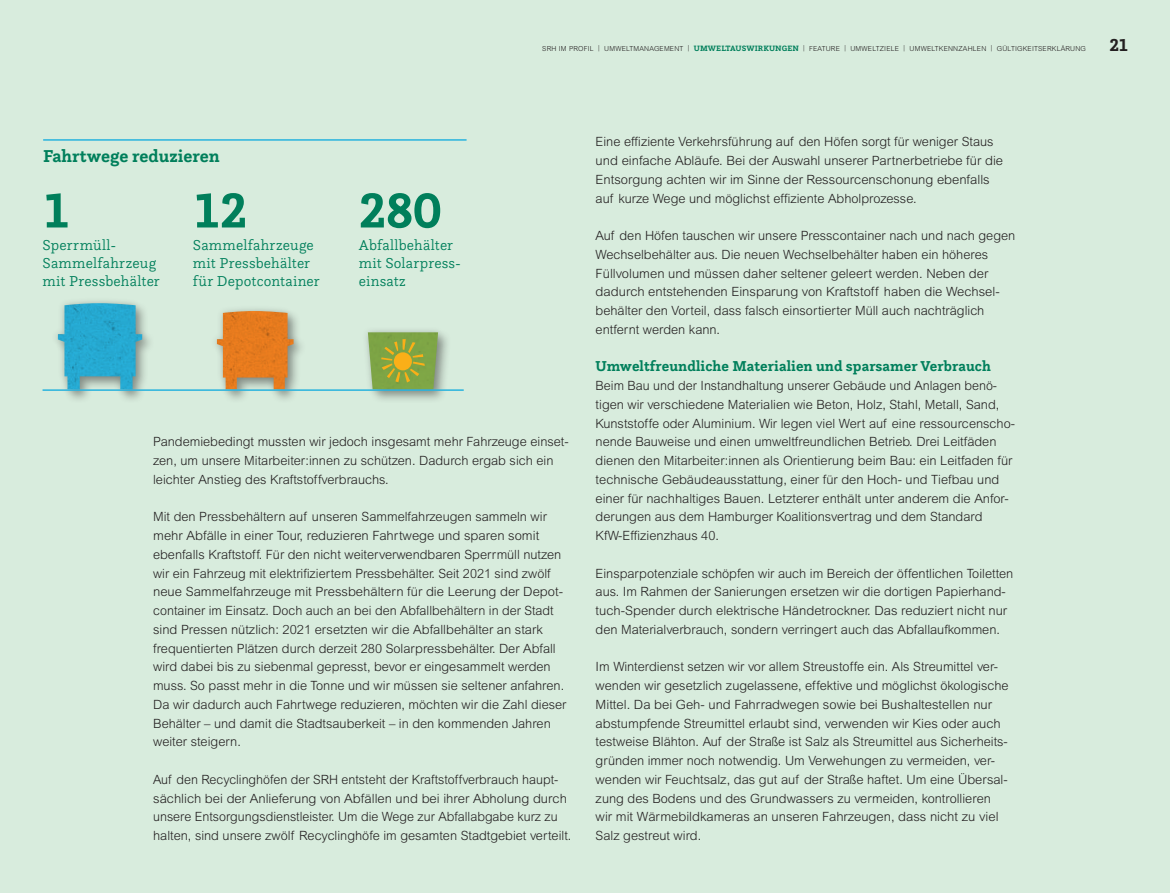
<style>
.page{position:relative;width:1170px;height:893px;background:#fff}
.page>*{position:absolute;margin:0;border:0;box-sizing:border-box;transform-origin:0 0}
.t1{font:700 51px "Questa Slab";color:#007f5b}
.t2{font:700 18px "Questa Slab";color:#007f5b}
.t3{font:700 18px "Questa Slab";color:#231f20}
.t4{font:300 15px/18px "Questa Slab";letter-spacing:.01em;color:#007f5b}
.t5{font:700 15px "Questa Slab";letter-spacing:.005em;color:#007f5b}
.t6{font:300 12.75px/18.8px "Arial MT Std";color:#231f20}
.t7{font:300 6.9px "Arial MT Std";letter-spacing:.03em;color:#231f20}
.s1{font-family:"Questa Slab";font-weight:700;font-size:8.1px;color:#007f5b}
</style>
<div class="page">
<div style="left:0;top:0;width:1169px;height:893px;background:#d8ecdd"></div>
<hr style="left:43px;top:139px;width:423px;height:2px;background:#28b3de">
<div style="left:55px;top:300px;width:396px;height:103px;background:#231f20;opacity:.4"></div>
<div style="left:51px;top:296px;width:394px;height:100px;background:#231f20;opacity:.2"></div>
<img style="left:217px;top:311px;width:76px;height:78px">
<img style="left:58px;top:303px;width:84px;height:86px">
<svg style="left:368px;top:332px;width:70px;height:57px;background:#91a746"></svg>
<hr style="left:43px;top:389px;width:420px;height:2px;background:#28b3de">
<p class="t7" style="left:542px;top:44px;width:545px">SRH IM PROFIL | UMWELTMANAGEMENT | <span class="s1">UMWELTAUSWIRKUNGEN</span> | FEATURE | UMWELTZIELE | UMWELTKENNZAHLEN | GÜLTIGKEITSERKLÄRUNG</p>
<h2 class="t3" style="left:1109px;top:33px;width:20px">21</h2>
<h2 class="t2" style="left:43px;top:144px;width:178px">Fahrtwege reduzieren</h2>
<h1 class="t1" style="left:43px;top:178px;width:29px">1</h1>
<p class="t4" style="left:43px;top:235px;width:119px">Sperrmüll-<br>Sammelfahrzeug mit Pressbehälter</p>
<h1 class="t1" style="left:193px;top:178px;width:56px">12</h1>
<p class="t4" style="left:193px;top:235px;width:128px">Sammelfahrzeuge mit Pressbehälter für Depotcontainer</p>
<h1 class="t1" style="left:359px;top:178px;width:84px">280</h1>
<p class="t4" style="left:359px;top:235px;width:104px">Abfallbehälter mit Solarpress&shy;einsatz</p>
<p class="t6" style="left:153px;top:432px;width:417px">Pandemiebedingt mussten wir jedoch insgesamt mehr Fahrzeuge einset&shy;zen, um unsere Mitarbeiter:innen zu schützen. Dadurch ergab sich ein leichter Anstieg des Kraftstoffverbrauchs.</p>
<p class="t6" style="left:153px;top:507px;width:415px">Mit den Pressbehältern auf unseren Sammelfahrzeugen sammeln wir mehr Abfälle in einer Tour, reduzieren Fahrtwege und sparen somit ebenfalls Kraftstoff. Für den nicht weiterverwendbaren Sperrmüll nutzen wir ein Fahrzeug mit elektrifiziertem Pressbehälter. Seit 2021 sind zwölf neue Sammelfahrzeuge mit Pressbehältern für die Leerung der Depot&shy;container im Einsatz. Doch auch an bei den Abfallbehältern in der Stadt sind Pressen nützlich: 2021 ersetzten wir die Abfallbehälter an stark frequentierten Plätzen durch derzeit 280 Solarpressbehälter. Der Abfall wird dabei bis zu siebenmal gepresst, bevor er eingesammelt werden muss. So passt mehr in die Tonne und wir müssen sie seltener anfahren.<br>Da wir dadurch auch Fahrtwege reduzieren, möchten wir die Zahl dieser Behälter – und damit die Stadtsauberkeit – in den kommenden Jahren weiter steigern.</p>
<p class="t6" style="left:153px;top:770px;width:420px">Auf den Recyclinghöfen der SRH entsteht der Kraftstoffverbrauch haupt&shy;sächlich bei der Anlieferung von Abfällen und bei ihrer Abholung durch unsere Entsorgungsdienstleister. Um die Wege zur Abfallabgabe kurz zu halten, sind unsere zwölf Recyclinghöfe im gesamten Stadtgebiet verteilt.</p>
<p class="t6" style="left:595px;top:132px;width:409px">Eine effiziente Verkehrsführung auf den Höfen sorgt für weniger Staus und einfache Abläufe. Bei der Auswahl unserer Partnerbetriebe für die Entsorgung achten wir im Sinne der Ressourcenschonung ebenfalls auf kurze Wege und möglichst effiziente Abholprozesse.</p>
<p class="t6" style="left:595px;top:226px;width:421px">Auf den Höfen tauschen wir unsere Presscontainer nach und nach gegen Wechselbehälter aus. Die neuen Wechselbehälter haben ein höheres Füllvolumen und müssen daher seltener geleert werden. Neben der dadurch entstehenden Einsparung von Kraftstoff haben die Wechsel&shy;behälter den Vorteil, dass falsch einsortierter Müll auch nachträglich entfernt werden kann.</p>
<p class="t5" style="left:595px;top:357px;width:397px">Umweltfreundliche Materialien und sparsamer Verbrauch</p>
<p class="t6" style="left:595px;top:376px;width:421px">Beim Bau und der Instandhaltung unserer Gebäude und Anlagen benö&shy;tigen wir verschiedene Materialien wie Beton, Holz, Stahl, Metall, Sand, Kunststoffe oder Aluminium. Wir legen viel Wert auf eine ressourcenscho&shy;nende Bauweise und einen umweltfreundlichen Betrieb. Drei Leitfäden dienen den Mitarbeiter:innen als Orientierung beim Bau: ein Leitfaden für technische Gebäudeausstattung, einer für den Hoch- und Tiefbau und einer für nachhaltiges Bauen. Letzterer enthält unter anderem die Anfor&shy;derungen aus dem Hamburger Koalitionsvertrag und dem Standard KfW-Effizienzhaus 40.</p>
<p class="t6" style="left:595px;top:564px;width:419px">Einsparpotenziale schöpfen wir auch im Bereich der öffentlichen Toiletten aus. Im Rahmen der Sanierungen ersetzen wir die dortigen Papierhand&shy;tuch-Spender durch elektrische Händetrockner. Das reduziert nicht nur den Materialverbrauch, sondern verringert auch das Abfallaufkommen.</p>
<p class="t6" style="left:595px;top:657px;width:414px">Im Winterdienst setzen wir vor allem Streustoffe ein. Als Streumittel ver&shy;wenden wir gesetzlich zugelassene, effektive und möglichst ökologische Mittel. Da bei Geh- und Fahrradwegen sowie bei Bushaltestellen nur abstumpfende Streumittel erlaubt sind, verwenden wir Kies oder auch testweise Blähton. Auf der Straße ist Salz als Streumittel aus Sicherheits&shy;gründen immer noch notwendig. Um Verwehungen zu vermeiden, ver&shy;wenden wir Feuchtsalz, das gut auf der Straße haftet. Um eine Übersal&shy;zung des Bodens und des Grundwassers zu vermeiden, kontrollieren wir mit Wärmebildkameras an unseren Fahrzeugen, dass nicht zu viel Salz gestreut wird.</p>
</div>
